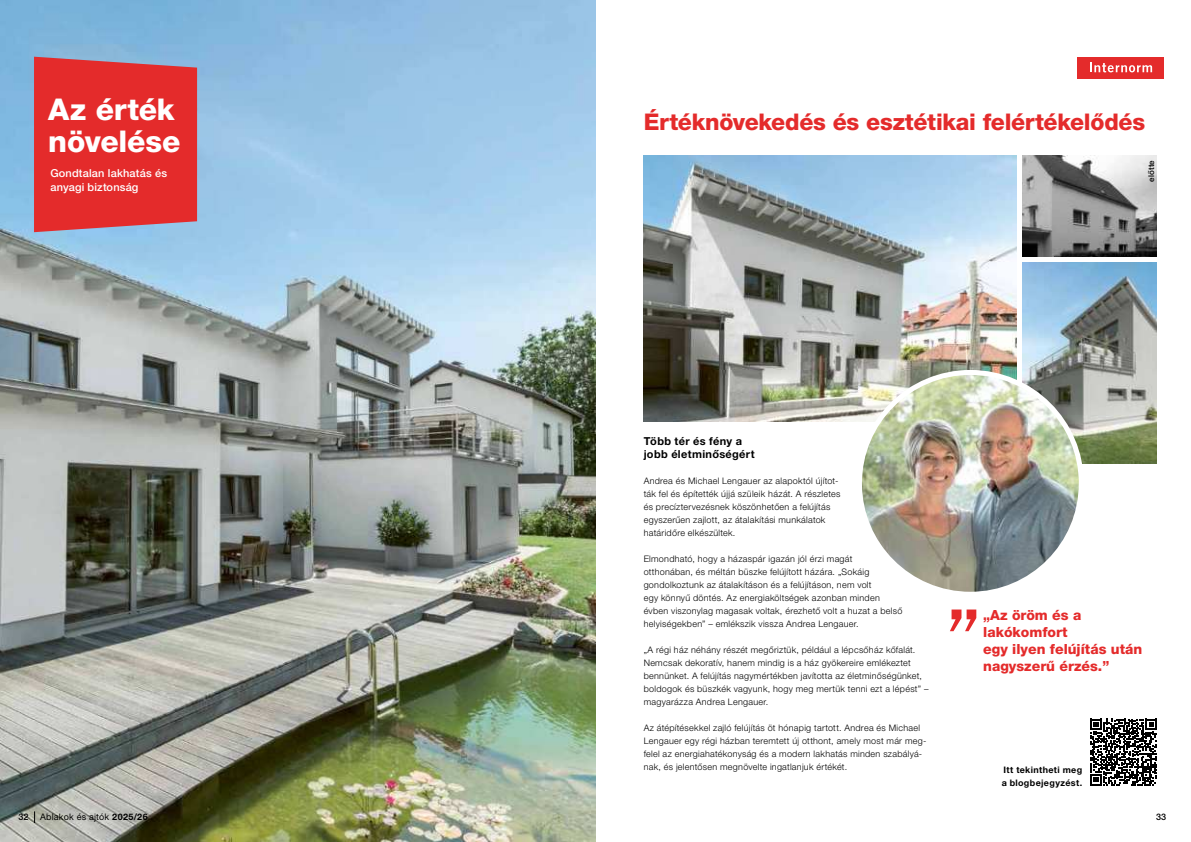
<style>
.page{position:relative;width:1191px;height:842px;background:#fff}
.page>*{position:absolute;margin:0;border:0;box-sizing:border-box;transform-origin:0 0}
.t1{font:800 30px/32px "Helvetica Neue LT Pro";letter-spacing:-.005em;color:#fff}
.t2{font:800 23px "Helvetica Neue LT Pro";letter-spacing:-.01em;color:#e42b2b}
.t3{font:800 14px/17px "Helvetica Neue LT Pro";color:#e42b2b}
.t4{font:500 11px/14px "Helvetica Neue LT Pro";letter-spacing:.015em;color:#fff}
.t5{font:700 11px/13px "Helvetica Neue LT Pro";letter-spacing:.03em;color:#000}
.t6{font:300 9px/13px "Helvetica Neue LT Pro";letter-spacing:.03em;color:#000}
.t7{font:700 9px/13px "Helvetica Neue LT Pro";letter-spacing:.035em;color:#000}
.t8{font:9px "Helvetica Neue LT Pro";letter-spacing:.02em;color:#000}
.t9{font:500 9px "Helvetica Neue LT Pro";color:#000}
.t10{font:500 8px "Helvetica Neue LT Pro";letter-spacing:.025em;color:#000}
.s1{font-weight:700}
</style>
<div class="page">
<img style="left:643px;top:156px;width:373px;height:266px">
<img style="left:1022px;top:262px;width:135px;height:202px">
<img style="left:859px;top:372px;width:222px;height:222px;border-radius:111px">
<div style="left:857px;top:370px;width:226px;height:227px;border:5px solid #fff;border-radius:50%"></div>
<img style="left:1022px;top:156px;width:135px;height:101px">
<img style="left:0;top:0;width:595px;height:842px">
<div style="left:34px;top:57px;width:163px;height:175px;background:#e42b2b"></div>
<svg style="left:1090px;top:719px;width:67px;height:66px"></svg>
<svg style="left:950px;top:609px;width:26px;height:22px"></svg>
<svg style="left:34px;top:811px;width:1px;height:12px"></svg>
<div style="left:1077px;top:57px;width:87px;height:21px;background:#e42b2b"></div>
<svg style="left:1090px;top:63px;width:62px;height:9px"></svg>
<h1 class="t1" style="left:48px;top:93px;width:134px">Az érték növelése</h1>
<p class="t4" style="left:50px;top:166px;width:118px">Gondtalan lakhatás és anyagi biztonság</p>
<h2 class="t2" style="left:643px;top:109px;width:503px">Értéknövekedés és esztétikai felértékelődés</h2>
<p class="t10" style="left:1146px;top:182px;width:23px;rotate:-90deg">előtte</p>
<p class="t5" style="left:643px;top:435px;width:112px">Több tér és fény a jobb életminőségért</p>
<p class="t6" style="left:643px;top:474px;width:198px">Andrea és Michael Lengauer az alapoktól újítot&shy;ták fel és építették újjá szüleik házát. A részletes és precíztervezésnek köszönhetően a felújítás egyszerűen zajlott, az átalakítási munkálatok határidőre elkészültek.</p>
<p class="t6" style="left:643px;top:552px;width:260px">Elmondható, hogy a házaspár igazán jól érzi magát otthonában, és méltán büszke felújított házára. „Sokáig gondolkoztunk az átalakításon és a felújításon, nem volt<br>egy könnyű döntés. Az energiaköltségek azonban minden évben viszonylag magasak voltak, érezhető volt a huzat a belső helyiségekben” – emlékszik vissza Andrea Lengauer.</p>
<p class="t6" style="left:643px;top:643px;width:286px">„A régi ház néhány részét megőriztük, például a lépcsőház kőfalát.<br>Nemcsak dekoratív, hanem mindig is a ház gyökereire emlékeztet bennünket. A felújítás nagymértékben javította az életminőségünket, boldogok és büszkék vagyunk, hogy meg mertük tenni ezt a lépést” – magyarázza Andrea Lengauer.</p>
<p class="t6" style="left:643px;top:721px;width:284px">Az átépítésekkel zajló felújítás öt hónapig tartott. Andrea és Michael Lengauer egy régi házban teremtett új otthont, amely most már meg&shy;felel az energiahatékonyság és a modern lakhatás minden szabályá&shy;nak, és jelentősen megnövelte ingatlanjuk értékét.</p>
<h3 class="t3" style="left:983px;top:606px;width:160px">„Az öröm és a lakókomfort<br>egy ilyen felújítás után nagyszerű érzés.”</h3>
<p class="t7" style="left:1001px;top:763px;width:82px">Itt tekintheti meg a blogbejegyzést.</p>
<p class="t9" style="left:18px;top:812px;width:12px">32</p>
<p class="t8" style="left:40px;top:813px;width:109px">Ablakok és ajtók <span class="s1">2025/26</span></p>
<p class="t9" style="left:1156px;top:812px;width:12px">33</p>
</div>
